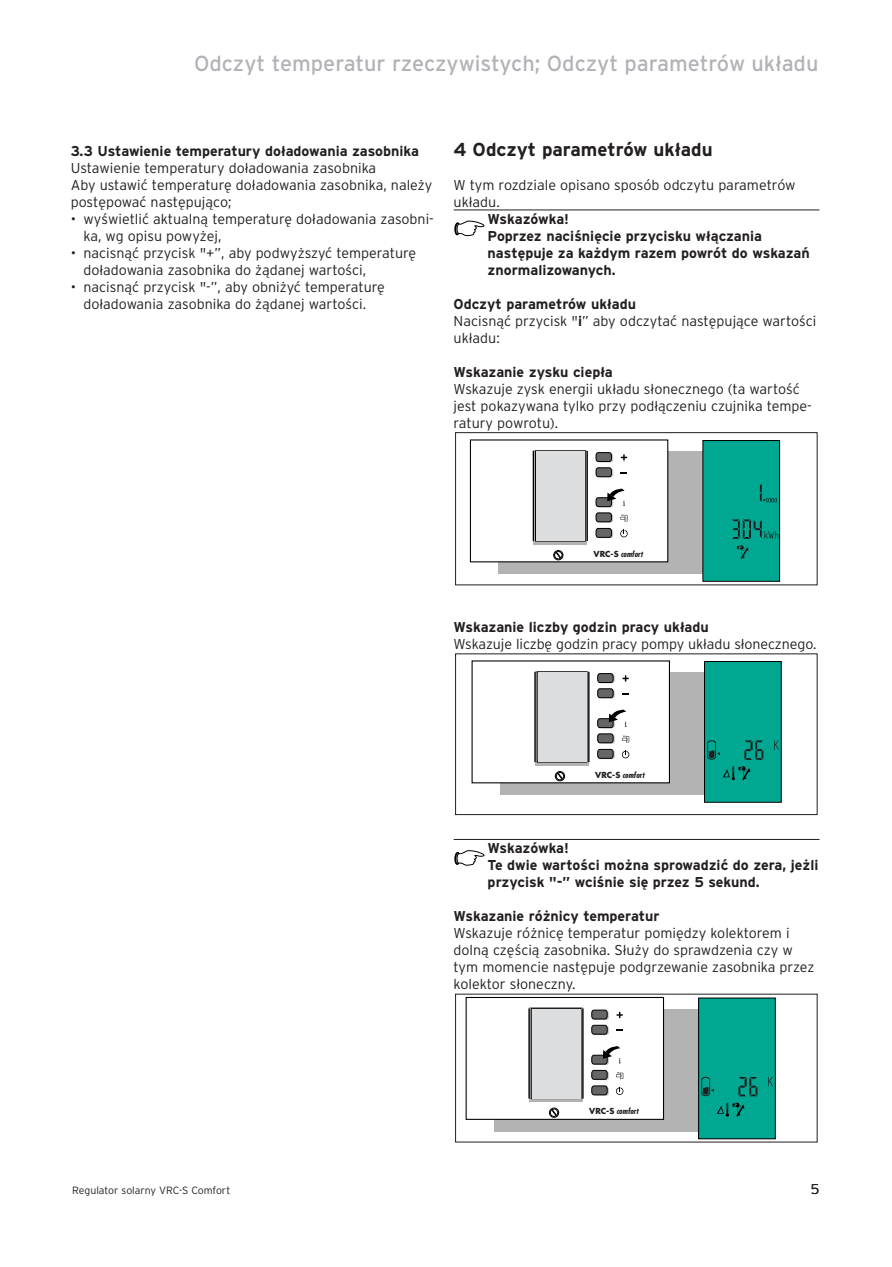
<style>
.page{position:relative;width:892px;height:1267px;background:#fff}
.page>*{position:absolute;margin:0;border:0;box-sizing:border-box;transform-origin:0 0}
.t1{font:21.75px "Interstate CE";color:#b2b3b7}
.t2{font:700 18.75px "Interstate CE";color:#231f20}
.t3{font:300 14.25px/17px "Interstate CE";color:#231f20}
.t4{font:700 14.25px/17px "Interstate CE";color:#231f20}
.t5{font:300 14.25px "Interstate";color:#231f20}
.t6{font:300 10.5px "Interstate CE";color:#231f20}
.t7{font:italic 700 condensed 8.1px "Futura";color:#231f20}
.s1{font-family:"Interstate"}
.s2{font-weight:700}
.s3{font-style:normal;font-stretch:normal}
</style>
<div class="page">
<svg style="left:453px;top:209px;width:367px;height:934px"></svg>
<h1 class="t1" style="left:194px;top:55px;width:626px">Odczyt temperatur rzeczywistych; Odczyt parametrów układu</h1>
<p class="t4" style="left:71px;top:143px;width:350px">3.3 Ustawienie temperatury doładowania zasobnika</p>
<p class="t3" style="left:71px;top:161px;width:363px">Ustawienie temperatury doładowania zasobnika<br>Aby ustawić temperaturę doładowania zasobnika, należy postępować następująco;</p>
<p class="t3" style="left:83px;top:212px;width:352px;text-indent:-13px"><span class="s1">•</span> wyświetlić aktualną temperaturę doładowania zasobni&shy;ka, wg opisu powyżej,</p>
<p class="t3" style="left:83px;top:246px;width:334px;text-indent:-13px"><span class="s1">•</span> nacisnąć przycisk "+”, aby podwyższyć temperaturę doładowania zasobnika do żądanej wartości,</p>
<p class="t3" style="left:71px;top:280px;width:316px;text-align:center"><span class="s1">•</span> nacisnąć przycisk "-”, aby obniżyć temperaturę doładowania zasobnika do żądanej wartości.</p>
<h2 class="t2" style="left:453px;top:142px;width:260px">4 Odczyt parametrów układu</h2>
<p class="t3" style="left:453px;top:178px;width:343px">W tym rozdziale opisano sposób odczytu parametrów układu.</p>
<p class="t4" style="left:487px;top:211px;width:323px">Wskazówka!<br>Poprzez naciśnięcie przycisku włączania następuje za każdym razem powrót do wskazań znormalizowanych.</p>
<p class="t3" style="left:453px;top:297px;width:364px"><span class="s2">Odczyt parametrów układu<br></span>Nacisnąć przycisk "<span class="s2">i</span>” aby odczytać następujące wartości układu:</p>
<p class="t4" style="left:453px;top:364px;width:161px">Wskazanie zysku ciepła</p>
<p class="t3" style="left:453px;top:382px;width:360px">Wskazuje zysk energii układu słonecznego (ta wartość jest pokazywana tylko przy podłączeniu czujnika tempe&shy;ratury powrotu).</p>
<p class="t6" style="left:72px;top:1185px;width:159px">Regulator solarny VRC-S Comfort</p>
<p class="t7" style="left:593px;top:550px;width:51px"><span class="s3">VRC-S</span> comfort</p>
<p class="t4" style="left:453px;top:619px;width:257px">Wskazanie liczby godzin pracy układu</p>
<p class="t3" style="left:453px;top:637px;width:364px">Wskazuje liczbę godzin pracy pompy układu słonecznego.</p>
<p class="t7" style="left:595px;top:771px;width:51px"><span class="s3">VRC-S</span> comfort</p>
<p class="t4" style="left:487px;top:840px;width:332px">Wskazówka!<br>Te dwie wartości można sprowadzić do zera, jeżli przycisk "-” wciśnie się przez 5 sekund.</p>
<p class="t4" style="left:453px;top:908px;width:207px">Wskazanie różnicy temperatur</p>
<p class="t3" style="left:453px;top:926px;width:362px">Wskazuje różnicę temperatur pomiędzy kolektorem i dolną częścią zasobnika. Służy do sprawdzenia czy w tym momencie następuje podgrzewanie zasobnika przez kolektor słoneczny.</p>
<p class="t7" style="left:589px;top:1107px;width:51px"><span class="s3">VRC-S</span> comfort</p>
<p class="t5" style="left:810px;top:1183px;width:10px">5</p>
</div>
